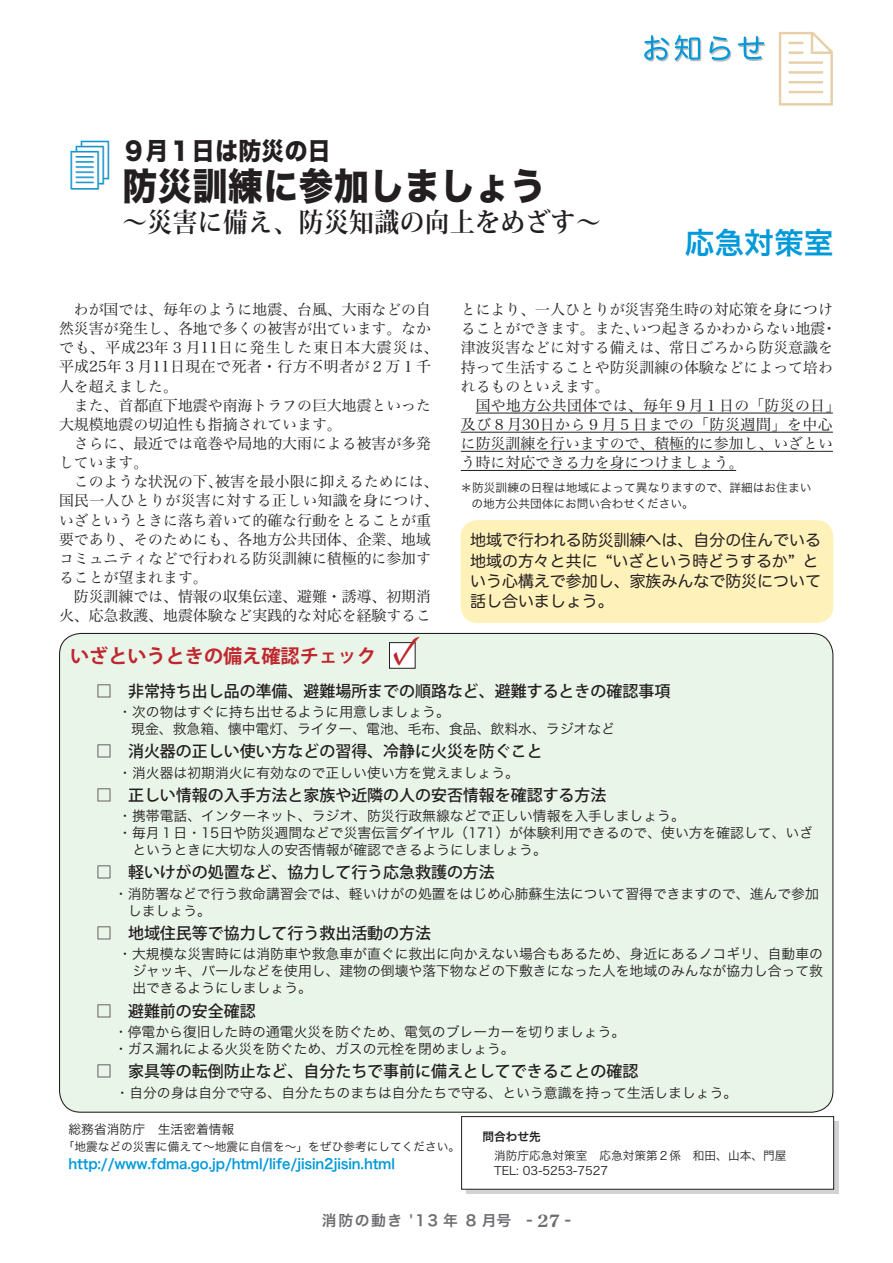
<style>
.page{position:relative;width:893px;height:1263px;background:#fff}
.page>*{position:absolute;margin:0;border:0;box-sizing:border-box;transform-origin:0 0}
.t1{font:700 42.45px "Minion Pro";color:#be272d}
.t2{font:37.2px "Hira Kaku Std W8";letter-spacing:.02em;color:#231f20;scale:.93 1}
.t3{font:29.7px "Hira Kaku Pro W6";color:#0099da}
.t4{font:700 26.55px "Koz Min Std";letter-spacing:.02em;color:#231f20;scale:.93 1}
.t5{font:24.45px "Hira Kaku Std W8";letter-spacing:.02em;color:#231f20;scale:.93 1}
.t6{font:700 19.2px "Koz Go Std";color:#be272d}
.t7{font:500 15.9px "Koz Go Std";color:#231f20}
.t8{font:15.9px/20.2px "Hira Maru Pro N W4";color:#231f20}
.t9{font:14.85px "Hira Min Pro N W3";color:#231f20}
.t10{font:14.85px "Hira Min Pro N W3";letter-spacing:.065em;color:#231f20}
.t11{font:14.85px "Hira Min Pro N W3";letter-spacing:.035em;color:#231f20}
.t12{font:14.85px "Hira Min Pro N W3";letter-spacing:.02em;color:#231f20}
.t13{font:14.85px "Hira Min Pro N W3";letter-spacing:.04em;color:#231f20}
.t14{font:14.85px "Hira Min Pro N W3";letter-spacing:.025em;color:#231f20}
.t15{font:14.85px "Hira Kaku Pro W6";letter-spacing:.1em;color:#6c6d70}
.t16{font:13.8px/17px "Hira Kaku Pro W3";color:#231f20}
.t17{font:13.8px "Hira Kaku Pro W6";letter-spacing:-.01em;color:#0099da;scale:.95 1}
.t18{font:12.75px "Hira Kaku Pro W3";color:#231f20}
.t19{font:11.7px/15.9px "Hira Kaku Pro W3";color:#231f20}
.t20{font:11.7px/19.2px "Hira Kaku Pro N W3";color:#231f20}
.s1{font-family:"Hira Kaku Pro N W6"}
.s2{font-family:"Century Old Style Std";font-weight:700;font-size:16.95px}
</style>
<div class="page">
<svg style="left:70px;top:141px;width:39px;height:49px"></svg>
<svg style="left:467px;top:1121px;width:372px;height:73px;background:#bababc"></svg>
<div style="left:461px;top:1116px;width:373px;height:73px;background:#fff;border:1px solid #231f20"></div>
<div style="left:461px;top:520px;width:372px;height:103px;background:#fff1ba;border-radius:17px"></div>
<hr style="left:476px;top:413px;width:357px;height:1px;background:#231f20">
<hr style="left:461px;top:432px;width:372px;height:1px;background:#231f20">
<hr style="left:461px;top:451px;width:372px;height:1px;background:#231f20">
<hr style="left:461px;top:470px;width:275px;height:1px;background:#231f20">
<div style="left:60px;top:633px;width:773px;height:479px;background:#eaf5ea;border-radius:21px"></div>
<div style="left:389px;top:642px;width:26px;height:26px;background:#fff;border:1px solid #231f20"></div>
<svg style="left:779px;top:32px;width:54px;height:74px"></svg>
<svg style="left:644px;top:35px;width:121px;height:27px"></svg>
<p class="t5" style="left:122px;top:138px;width:225px">９月１日は防災の日</p>
<p class="t2" style="left:122px;top:166px;width:456px">防災訓練に参加しましょう</p>
<p class="t4" style="left:122px;top:205px;width:516px">〜災害に備え、防災知識の向上をめざす〜</p>
<p class="t3" style="left:685px;top:216px;width:150px">応急対策室</p>
<p class="t9" style="left:74px;top:297px;width:359px">わが国では、毎年のように地震、台風、大雨などの自</p>
<p class="t9" style="left:59px;top:316px;width:374px">然災害が発生し、各地で多くの被害が出ています。なか</p>
<p class="t10" style="left:59px;top:335px;width:381px">でも、平成23年３月11日に発生した東日本大震災は、</p>
<p class="t11" style="left:59px;top:354px;width:374px">平成25年３月11日現在で死者・行方不明者が２万１千</p>
<p class="t9" style="left:59px;top:373px;width:121px">人を超えました。</p>
<p class="t9" style="left:74px;top:392px;width:359px">また、首都直下地震や南海トラフの巨大地震といった</p>
<p class="t9" style="left:59px;top:412px;width:284px">大規模地震の切迫性も指摘されています。</p>
<p class="t9" style="left:74px;top:431px;width:359px">さらに、最近では竜巻や局地的大雨による被害が多発</p>
<p class="t9" style="left:59px;top:450px;width:91px">しています。</p>
<p class="t9" style="left:74px;top:469px;width:366px">このような状況の下、被害を最小限に抑えるためには、</p>
<p class="t12" style="left:59px;top:488px;width:381px">国民一人ひとりが災害に対する正しい知識を身につけ、</p>
<p class="t9" style="left:59px;top:507px;width:374px">いざというときに落ち着いて的確な行動をとることが重</p>
<p class="t9" style="left:59px;top:526px;width:374px">要であり、そのためにも、各地方公共団体、企業、地域</p>
<p class="t9" style="left:59px;top:546px;width:374px">コミュニティなどで行われる防災訓練に積極的に参加す</p>
<p class="t9" style="left:59px;top:565px;width:150px">ることが望まれます。</p>
<p class="t9" style="left:74px;top:584px;width:359px">防災訓練では、情報の収集伝達、避難・誘導、初期消</p>
<p class="t9" style="left:59px;top:603px;width:374px">火、応急救護、地震体験など実践的な対応を経験するこ</p>
<p class="t9" style="left:461px;top:297px;width:374px">とにより、一人ひとりが災害発生時の対応策を身につけ</p>
<p class="t9" style="left:461px;top:316px;width:377px">ることができます。また、いつ起きるかわからない地震・</p>
<p class="t9" style="left:461px;top:335px;width:374px">津波災害などに対する備えは、常日ごろから防災意識を</p>
<p class="t9" style="left:461px;top:354px;width:374px">持って生活することや防災訓練の体験などによって培わ</p>
<p class="t9" style="left:461px;top:373px;width:150px">れるものといえます。</p>
<p class="t14" style="left:476px;top:393px;width:366px">国や地方公共団体では、毎年９月１日の「防災の日」</p>
<p class="t13" style="left:461px;top:412px;width:373px">及び８月30日から９月５日までの「防災週間」を中心</p>
<p class="t9" style="left:461px;top:431px;width:374px">に防災訓練を行いますので、積極的に参加し、いざとい</p>
<p class="t9" style="left:461px;top:450px;width:284px">う時に対応できる力を身につけましょう。</p>
<p class="t19" style="left:472px;top:479px;width:341px;text-indent:-11px">＊防災訓練の日程は地域によって異なりますので、詳細はお住まいの地方公共団体にお問い合わせください。</p>
<p class="t8" style="left:470px;top:529px;width:352px">地域で行われる防災訓練へは、自分の住んでいる地域の方々と共に “いざという時どうするか” という心構えで参加し、家族みんなで防災について話し合いましょう。</p>
<p class="t1" style="left:392px;top:620px;width:30px">✓</p>
<p class="t6" style="left:70px;top:644px;width:308px">いざというときの備え確認チェック</p>
<p class="t7" style="left:96px;top:681px;width:576px">□　非常持ち出し品の準備、避難場所までの順路など、避難するときの確認事項</p>
<p class="t16" style="left:131px;top:702px;width:485px;text-indent:-13px">・次の物はすぐに持ち出せるように用意しましょう。<br>現金、救急箱、懐中電灯、ライター、電池、毛布、食品、飲料水、ラジオなど</p>
<p class="t7" style="left:96px;top:741px;width:448px">□　消火器の正しい使い方などの習得、冷静に火災を防ぐこと</p>
<p class="t16" style="left:118px;top:763px;width:402px">・消火器は初期消火に有効なので正しい使い方を覚えましょう。</p>
<p class="t7" style="left:96px;top:785px;width:512px">□　正しい情報の入手方法と家族や近隣の人の安否情報を確認する方法</p>
<p class="t16" style="left:118px;top:806px;width:568px">・携帯電話、インターネット、ラジオ、防災行政無線などで正しい情報を入手しましょう。</p>
<p class="t16" style="left:118px;top:823px;width:696px">・毎月１日・15日や防災週間などで災害伝言ダイヤル（171）が体験利用できるので、使い方を確認して、いざ</p>
<p class="t16" style="left:132px;top:840px;width:416px">というときに大切な人の安否情報が確認できるようにしましょう。</p>
<p class="t7" style="left:96px;top:862px;width:400px">□　軽いけがの処置など、協力して行う応急救護の方法</p>
<p class="t16" style="left:128px;top:884px;width:692px;text-indent:-14px">・消防署などで行う救命講習会では、軽いけがの処置をはじめ心肺蘇生法について習得できますので、進んで参加しましょう。</p>
<p class="t7" style="left:96px;top:923px;width:336px">□　地域住民等で協力して行う救出活動の方法</p>
<p class="t16" style="left:132px;top:945px;width:692px;text-align:justify;text-indent:-14px">・大規模な災害時には消防車や救急車が直ぐに救出に向かえない場合もあるため、身近にあるノコギリ、自動車のジャッキ、バールなどを使用し、建物の倒壊や落下物などの下敷きになった人を地域のみんなが協力し合って救出できるようにしましょう。</p>
<p class="t7" style="left:96px;top:1001px;width:161px">□　避難前の安全確認</p>
<p class="t16" style="left:114px;top:1022px;width:513px">・停電から復旧した時の通電火災を防ぐため、電気のブレーカーを切りましょう。・ガス漏れによる火災を防ぐため、ガスの元栓を閉めましょう。</p>
<p class="t7" style="left:96px;top:1061px;width:544px">□　家具等の転倒防止など、自分たちで事前に備えとしてできることの確認</p>
<p class="t16" style="left:116px;top:1083px;width:623px">・自分の身は自分で守る、自分たちのまちは自分たちで守る、という意識を持って生活しましょう。</p>
<p class="t18" style="left:69px;top:1118px;width:167px">総務省消防庁　生活密着情報</p>
<p class="t19" style="left:63px;top:1138px;width:399px">「地震などの災害に備えて〜地震に自信を〜」をぜひ参考にしてください。</p>
<p class="t17" style="left:69px;top:1152px;width:345px">http://www.fdma.go.jp/html/life/jisin2jisin.html</p>
<p class="t20" style="left:482px;top:1126px;width:306px"><span class="s1">問合わせ先<br></span>　消防庁応急対策室　応急対策第２係　和田、山本、門屋</p>
<p class="t20" style="left:482px;top:1160px;width:127px">　TEL: 03-5253-7527</p>
<p class="t15" style="left:322px;top:1207px;width:250px">消防の動き '13 年 8 月号 - <span class="s2">27</span> -</p>
</div>
